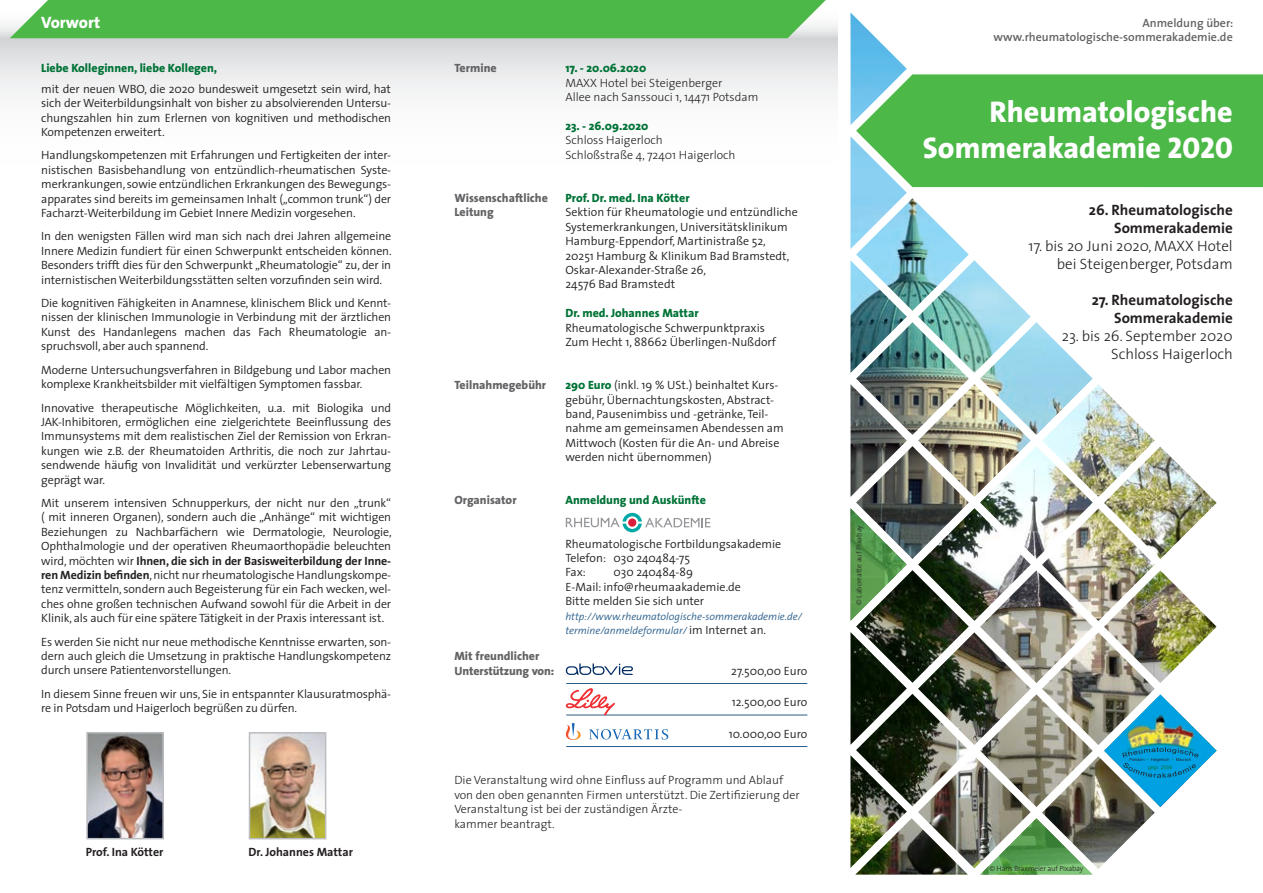
<style>
.page{position:relative;width:1263px;height:893px;background:#fff}
.page>*{position:absolute;margin:0;border:0;box-sizing:border-box;transform-origin:0 0}
.t1{font:800 30px/36px "The Sans";color:#fff;text-align:right}
.t2{font:800 16.5px "The Sans";color:#fff}
.t3{font:300 15px/18px "The Sans";color:#231f20;text-align:right}
.t4{font:700 15px/18px "The Sans";color:#231f20;text-align:right}
.t5{font:300 12px/14.4px "The Sans";letter-spacing:-.01em;color:#231f20}
.t6{font:300 12px/14.4px "The Sans";color:#231f20}
.t7{font:800 12px "The Sans";color:#007337}
.t8{font:800 12px/14.4px "The Sans";color:#636366}
.t9{font:600 12px/14.4px "The Sans";color:#636366;text-align:right}
.t10{font:700 12px "The Sans";color:#231f20}
.t11{font:italic 300 10.5px/14.4px "The Sans";color:#2a5e8b}
.t12{font:300 7.5px "The Sans";letter-spacing:-.02em;color:#231f20}
.t13{font:300 7.5px "The Sans";color:#231f20}
.s1{font-weight:700}
.s2{font-weight:800;color:#007337}
.s3{font-style:normal;font-size:12px;color:#231f20}
.s4{font-family:"The Sans Extra Bold Caps";font-weight:400}
</style>
<div class="page">
<svg style="left:0;top:38px;width:838px;height:57px"></svg>
<img style="left:850px;top:384px;width:367px;height:491px">
<svg style="left:980px;top:818px;width:113px;height:57px"></svg>
<hr style="left:566px;top:683px;width:241px;height:1px;background:#2a5e8b">
<hr style="left:566px;top:715px;width:241px;height:1px;background:#2a5e8b">
<hr style="left:566px;top:746px;width:241px;height:1px;background:#2a5e8b">
<svg style="left:566px;top:663px;width:67px;height:12px"></svg>
<svg style="left:566px;top:513px;width:144px;height:19px"></svg>
<svg style="left:565px;top:688px;width:50px;height:27px"></svg>
<svg style="left:589px;top:729px;width:79px;height:10px"></svg>
<svg style="left:566px;top:723px;width:15px;height:17px"></svg>
<div style="left:10px;top:0;width:828px;height:38px;background:#4cb848"></div>
<img style="left:89px;top:735px;width:72px;height:101px">
<div style="left:86px;top:732px;width:78px;height:107px;border:2px solid #bcbdc0"></div>
<img style="left:252px;top:735px;width:71px;height:101px">
<div style="left:249px;top:732px;width:77px;height:107px;border:2px solid #bcbdc0"></div>
<img style="left:850px;top:12px;width:243px;height:609px">
<svg style="left:856px;top:74px;width:407px;height:113px;background:#53bb56"></svg>
<img style="left:1104px;top:694px;width:113px;height:113px">
<svg style="left:1122px;top:747px;width:76px;height:31px;background:#0c95c9"></svg>
<svg style="left:850px;top:508px;width:57px;height:113px"></svg>
<h2 class="t2" style="left:41px;top:9px;width:61px">Vorwort</h2>
<p class="t9" style="left:994px;top:15px;width:241px">Anmeldung über: www.rheumatologische-sommerakademie.de</p>
<p class="t7" style="left:41px;top:58px;width:177px">Liebe Kolleginnen, liebe Kollegen,</p>
<p class="t5" style="left:41px;top:81px;width:351px;text-align:justify">mit der neuen WBO, die 2020 bundesweit umgesetzt sein wird, hat sich der Weiterbildungsinhalt von bisher zu absolvierenden Untersu&shy;chungszahlen hin zum Erlernen von kognitiven und methodischen Kompetenzen erweitert.</p>
<p class="t5" style="left:41px;top:148px;width:351px;text-align:justify">Handlungskompetenzen mit Erfahrungen und Fertigkeiten der inter&shy;nistischen Basisbehandlung von entzündlich-rheumatischen Syste&shy;merkrankungen, sowie entzündlichen Erkrankungen des Bewegungs&shy;apparates sind bereits im gemeinsamen Inhalt („common trunk“) der Facharzt-Weiterbildung im Gebiet Innere Medizin vorgesehen.</p>
<p class="t5" style="left:41px;top:229px;width:352px;text-align:justify">In den wenigsten Fällen wird man sich nach drei Jahren allgemeine Innere Medizin fundiert für einen Schwerpunkt entscheiden können.<br>Besonders trifft dies für den Schwerpunkt „Rheumatologie“ zu, der in internistischen Weiterbildungsstätten selten vorzufinden sein wird.</p>
<p class="t5" style="left:41px;top:295px;width:351px;text-align:justify">Die kognitiven Fähigkeiten in Anamnese, klinischem Blick und Kennt&shy;nissen der klinischen Immunologie in Verbindung mit der ärztlichen Kunst des Handanlegens machen das Fach Rheumatologie an&shy;spruchsvoll, aber auch spannend.</p>
<p class="t5" style="left:41px;top:362px;width:351px">Moderne Untersuchungsverfahren in Bildgebung und Labor machen komplexe Krankheitsbilder mit vielfältigen Symptomen fassbar.</p>
<p class="t5" style="left:41px;top:400px;width:351px;text-align:justify">Innovative therapeutische Möglichkeiten, u.a. mit Biologika und JAK-Inhibitoren, ermöglichen eine zielgerichtete Beeinflussung des Immunsystems mit dem realistischen Ziel der Remission von Erkran&shy;kungen wie z.B. der Rheumatoiden Arthritis, die noch zur Jahrtau&shy;sendwende häufig von Invalidität und verkürzter Lebenserwartung geprägt war.</p>
<p class="t5" style="left:41px;top:495px;width:352px;text-align:justify">Mit unserem intensiven Schnupperkurs, der nicht nur den „trunk“ ( mit inneren Organen), sondern auch die „Anhänge“ mit wichtigen Beziehungen zu Nachbarfächern wie Dermatologie, Neurologie, Ophthalmologie und der operativen Rheumaorthopädie beleuchten wird, möchten wir <span class="s1">Ihnen, die sich in der Basisweiterbildung der Inne&shy;ren Medizin befinden</span>, nicht nur rheumatologische Handlungskompe&shy;tenz vermitteln, sondern auch Begeisterung für ein Fach wecken, wel&shy;ches ohne großen technischen Aufwand sowohl für die Arbeit in der Klinik, als auch für eine spätere Tätigkeit in der Praxis interessant ist.</p>
<p class="t5" style="left:41px;top:634px;width:351px;text-align:justify">Es werden Sie nicht nur neue methodische Kenntnisse erwarten, son&shy;dern auch gleich die Umsetzung in praktische Handlungskompetenz durch unsere Patientenvorstellungen.</p>
<p class="t5" style="left:41px;top:686px;width:351px">In diesem Sinne freuen wir uns, Sie in entspannter Klausuratmosphä&shy;re in Potsdam und Haigerloch begrüßen zu dürfen.</p>
<p class="t10" style="left:86px;top:842px;width:79px">Prof. Ina Kötter</p>
<p class="t10" style="left:249px;top:842px;width:106px">Dr. Johannes Mattar</p>
<p class="t8" style="left:454px;top:61px;width:44px">Termine</p>
<p class="t7" style="left:565px;top:58px;width:82px">17. - 20.06.2020</p>
<p class="t6" style="left:565px;top:75px;width:194px">MAXX Hotel bei Steigenberger<br>Allee nach Sanssouci 1, 14471 Potsdam</p>
<p class="t7" style="left:565px;top:116px;width:85px">23. - 26.09.2020</p>
<p class="t6" style="left:565px;top:133px;width:172px">Schloss Haigerloch<br>Schloßstraße 4, 72401 Haigerloch</p>
<p class="t8" style="left:454px;top:190px;width:95px">Wissenschaftliche</p>
<p class="t7" style="left:565px;top:188px;width:126px">Prof. Dr. med. Ina Kötter</p>
<p class="t8" style="left:454px;top:205px;width:41px">Leitung</p>
<p class="t5" style="left:565px;top:205px;width:234px">Sektion für Rheumatologie und entzündliche Systemerkrankungen, Universitätsklinikum Hamburg-Eppendorf, Martinistraße 52,<br>20251 Hamburg &amp; Klinikum Bad Bramstedt, Oskar-Alexander-Straße 26,<br>24576 Bad Bramstedt</p>
<p class="t7" style="left:565px;top:303px;width:135px">Dr. med. Johannes Mattar</p>
<p class="t5" style="left:565px;top:320px;width:212px">Rheumatologische Schwerpunktpraxis<br>Zum Hecht 1, 88662 Überlingen-Nußdorf</p>
<p class="t8" style="left:454px;top:378px;width:93px">Teilnahmegebühr</p>
<p class="t5" style="left:565px;top:378px;width:220px"><span class="s2">290 Euro</span> (inkl. 19 % USt.) beinhaltet Kurs&shy;gebühr, Übernachtungskosten, Abstract&shy;band, Pausenimbiss und -getränke, Teil&shy;nahme am gemeinsamen Abendessen am Mittwoch (Kosten für die An- und Abreise werden nicht übernommen)</p>
<p class="t8" style="left:454px;top:493px;width:64px">Organisator</p>
<p class="t7" style="left:565px;top:490px;width:142px">Anmeldung und Auskünfte</p>
<p class="t5" style="left:565px;top:536px;width:217px">Rheumatologische Fortbildungsakademie<br>Telefon: 030 240484-75<br>Fax:</p>
<p class="t5" style="left:565px;top:565px;width:177px;text-indent:48px">030 240484-89<br>E-Mail: info@rheumaakademie.de<br>Bitte melden Sie sich unter</p>
<p class="t11" style="left:565px;top:609px;width:238px">http://www.rheumatologische-sommerakademie.de/ termine/anmeldeformular/ <span class="s3">im Internet an.</span></p>
<p class="t8" style="left:454px;top:649px;width:101px">Mit freundlicher<br>Unterstützung von:</p>
<p class="t5" style="left:731px;top:663px;width:78px">27.500,00 Euro</p>
<p class="t5" style="left:732px;top:695px;width:77px">12.500,00 Euro</p>
<p class="t5" style="left:729px;top:726px;width:80px">10.000,00 Euro</p>
<p class="t6" style="left:454px;top:773px;width:347px">Die Veranstaltung wird ohne Einfluss auf Programm und Ablauf von den oben genannten Firmen unterstützt. Die Zertifizierung der Veranstaltung ist bei der zuständigen Ärzte-<br>kammer beantragt.</p>
<p class="t13" style="left:853px;top:605px;width:81px;rotate:-90deg">© Laborratte auf Pixabay</p>
<h1 class="t1" style="left:923px;top:93px;width:311px">Rheumatologische<br>Sommerakademie <span class="s4">2020</span></h1>
<p class="t4" style="left:1089px;top:201px;width:145px">26. Rheumatologische<br>Sommerakademie</p>
<p class="t3" style="left:1028px;top:236px;width:206px">17. bis 20 Juni 2020, MAXX Hotel bei Steigenberger, Potsdam</p>
<p class="t4" style="left:1092px;top:291px;width:143px">27. Rheumatologische<br>Sommerakademie</p>
<p class="t3" style="left:1062px;top:326px;width:173px">23. bis 26. September 2020<br>Schloss Haigerloch</p>
<p class="t12" style="left:989px;top:862px;width:95px">© Hans Braxmeier auf Pixabay</p>
</div>
